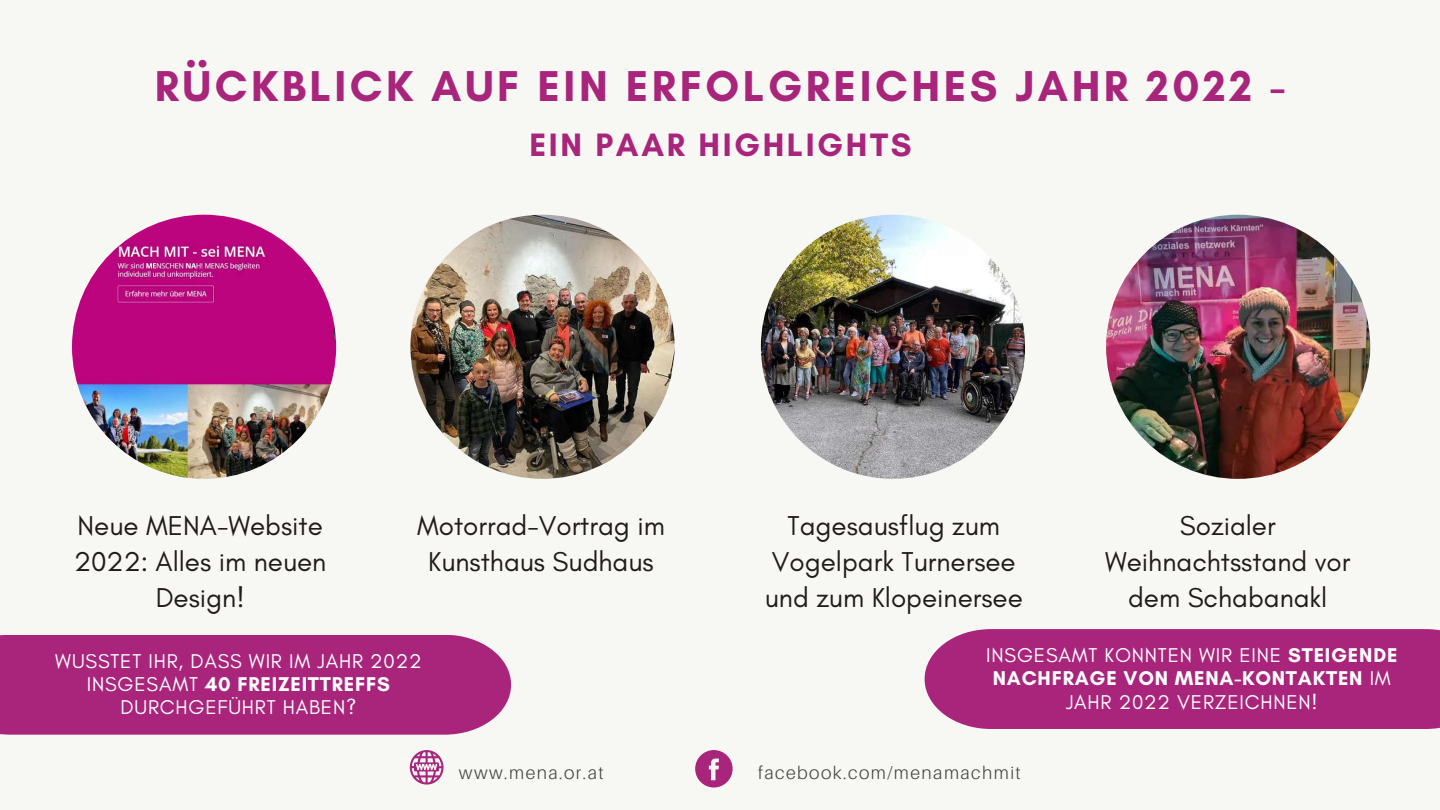
<style>
.page{position:relative;width:1440px;height:810px;background:#f7f8f3}
.page>*{position:absolute;margin:0;border:0;box-sizing:border-box;transform-origin:0 0}
.t1{font:700 44px "Glacial Indifference";letter-spacing:.08em;color:#a9257c}
.t2{font:700 33px "Glacial Indifference";letter-spacing:.08em;color:#a9257c}
.t3{font:27.8px/36px "Glacial Indifference";color:#211b1a;text-align:center}
.t4{font:20.3px/23.2px "Glacial Indifference";letter-spacing:.04em;color:#fff;text-align:center}
.t5{font:300 18px "Aileron";letter-spacing:.08em;color:#444440}
.s1{font-weight:700}
</style>
<div class="page">
<img style="left:72px;top:215px;width:264px;height:264px;border-radius:50%">
<img style="left:410px;top:215px;width:265px;height:264px;border-radius:50%">
<img style="left:1106px;top:215px;width:264px;height:264px;border-radius:50%">
<svg style="left:410px;top:750px;width:34px;height:35px"></svg>
<svg style="left:695px;top:750px;width:38px;height:38px"></svg>
<img style="left:761px;top:215px;width:264px;height:264px;border-radius:50%">
<div style="left:0;top:635px;width:511px;height:99px;background:#a9257c"></div>
<div style="left:925px;top:629px;width:515px;height:100px;background:#a9257c"></div>
<h1 class="t1" style="left:155px;top:59px;width:1132px">RÜCKBLICK AUF EIN ERFOLGREICHES JAHR 2022 -</h1>
<p class="t2" style="left:529px;top:125px;width:384px">EIN PAAR HIGHLIGHTS</p>
<p class="t3" style="left:417px;top:507px;width:249px">Motorrad-Vortrag im<br>Kunsthaus Sudhaus</p>
<p class="t3" style="left:765px;top:507px;width:260px">Tagesausflug zum<br>Vogelpark Turnersee und zum Klopeinersee</p>
<p class="t3" style="left:1105px;top:507px;width:247px">Sozialer<br>Weihnachtsstand vor dem Schabanakl</p>
<p class="t4" style="left:55px;top:649px;width:368px">WUSSTET IHR, DASS WIR IM JAHR 2022<br>INSGESAMT <span class="s1">40 FREIZEITTREFFS<br></span>DURCHGEFÜHRT HABEN?</p>
<p class="t4" style="left:986px;top:643px;width:413px">INSGESAMT KONNTEN WIR EINE <span class="s1">STEIGENDE<br>NACHFRAGE VON MENA-KONTAKTEN</span> IM<br>JAHR 2022 VERZEICHNEN!</p>
<p class="t3" style="left:74px;top:507px;width:254px">Neue MENA-Website<br>2022: Alles im neuen<br>Design!</p>
<p class="t5" style="left:459px;top:761px;width:146px">www.mena.or.at</p>
<p class="t5" style="left:758px;top:761px;width:264px">facebook.com/menamachmit</p>
</div>
